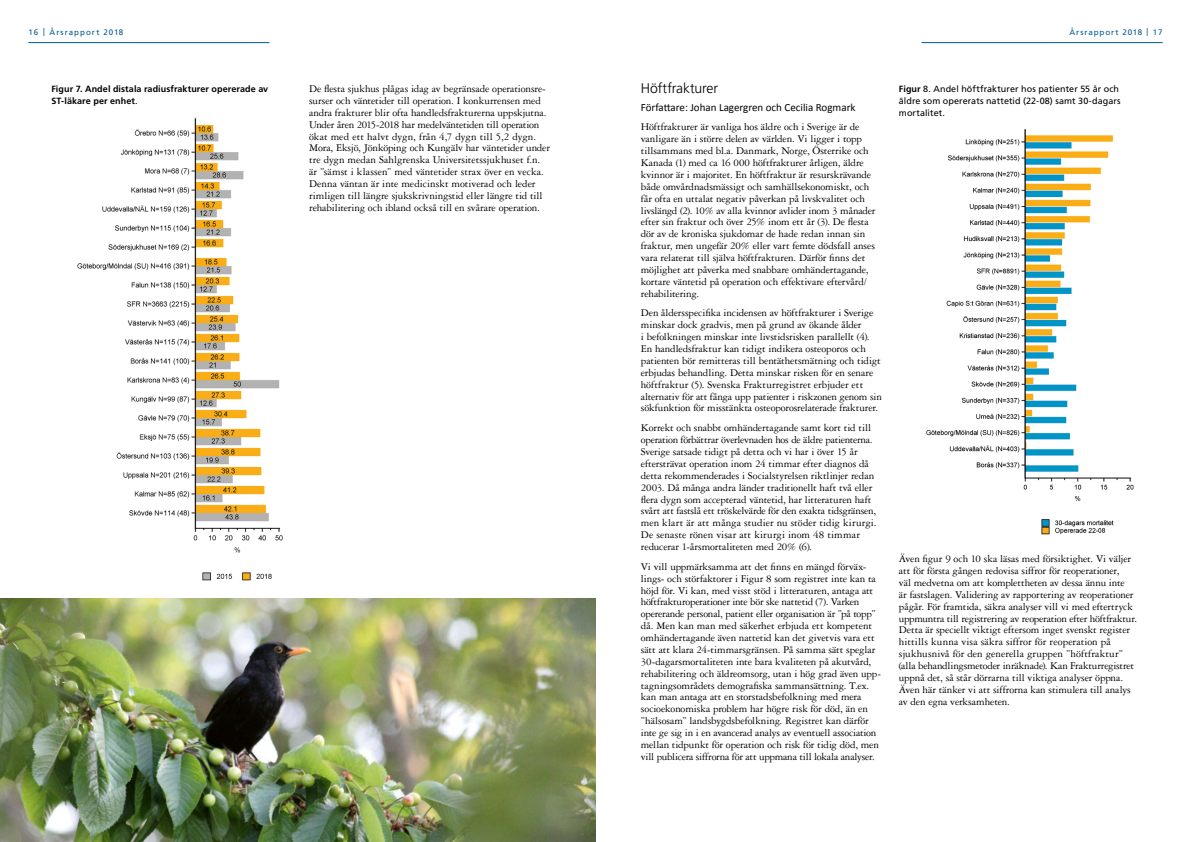
<style>
.page{position:relative;width:1191px;height:842px;background:#fff}
.page>*{position:absolute;margin:0;border:0;box-sizing:border-box;transform-origin:0 0}
.t1{font:300 14px "Frutiger LT Std";letter-spacing:-.015em;color:#000}
.t2{font:11px/11.9px "Garamond 3 LT Std";letter-spacing:-.01em;color:#000}
.t3{font:11px "Calibri";color:#000}
.t4{font:9px/12px "Frutiger LT Std";letter-spacing:.01em;color:#000}
.t5{font:700 9px/12px "Frutiger LT Std";letter-spacing:.01em;color:#000}
.t6{font:8px "Frutiger LT Std";letter-spacing:.12em;color:#005994}
.s1{font-weight:400}
.s2{font-weight:700}
</style>
<div class="page">
<hr style="left:28px;top:42px;width:241px;height:1px;background:#005994">
<hr style="left:921px;top:42px;width:241px;height:1px;background:#005994">
<img style="left:77px;top:118px;width:206px;height:463px">
<img style="left:926px;top:129px;width:208px;height:406px">
<img style="left:0;top:598px;width:595px;height:244px">
<p class="t6" style="left:28px;top:28px;width:97px">16 | Årsrapport 2018</p>
<p class="t6" style="left:1069px;top:28px;width:95px">Årsrapport 2018 | 17</p>
<p class="t5" style="left:51px;top:83px;width:218px">Figur 7. Andel distala radiusfrakturer opererade av<br>ST-läkare per enhet<span class="s1">.</span></p>
<p class="t2" style="left:309px;top:83px;width:242px">De flesta sjukhus plågas idag av begränsade operationsre&shy;surser och väntetider till operation. I konkurrensen med andra frakturer blir ofta handledsfrakturerna uppskjutna.<br>Under åren 2015-2018 har medelväntetiden till operation ökat med ett halvt dygn, från 4,7 dygn till 5,2 dygn.<br>Mora, Eksjö, Jönköping och Kungälv har väntetider under tre dygn medan Sahlgrenska Universitetssjukhuset f.n. är ”sämst i klassen” med väntetider strax över en vecka.<br>Denna väntan är inte medicinskt motiverad och leder rimligen till längre sjukskrivningstid eller längre tid till rehabilitering och ibland också till en svårare operation.</p>
<p class="t1" style="left:641px;top:80px;width:79px">Höftfrakturer</p>
<p class="t3" style="left:641px;top:100px;width:216px">Författare: Johan Lagergren och Cecilia Rogmark</p>
<p class="t2" style="left:641px;top:121px;width:236px">Höftfrakturer är vanliga hos äldre och i Sverige är de vanligare än i större delen av världen. Vi ligger i topp tillsammans med bl.a. Danmark, Norge, Österrike och Kanada (1) med ca 16 000 höftfrakturer årligen, äldre kvinnor är i majoritet. En höftfraktur är resurskrävande både omvårdnadsmässigt och samhällsekonomiskt, och får ofta en uttalat negativ påverkan på livskvalitet och livslängd (2). 10% av alla kvinnor avlider inom 3 månader efter sin fraktur och över 25% inom ett år (3). De flesta dör av de kroniska sjukdomar de hade redan innan sin fraktur, men ungefär 20% eller vart femte dödsfall anses vara relaterat till själva höftfrakturen. Därför finns det möjlighet att påverka med snabbare omhändertagande, kortare väntetid på operation och effektivare eftervård/ rehabilitering.</p>
<p class="t2" style="left:641px;top:307px;width:242px">Den åldersspecifika incidensen av höftfrakturer i Sverige minskar dock gradvis, men på grund av ökande ålder<br>i befolkningen minskar inte livstidsrisken parallellt (4).<br>En handledsfraktur kan tidigt indikera osteoporos och patienten bör remitteras till bentäthetsmätning och tidigt erbjudas behandling. Detta minskar risken för en senare höftfraktur (5). Svenska Frakturregistret erbjuder ett alternativ för att fånga upp patienter i riskzonen genom sin sökfunktion för misstänkta osteoporosrelaterade frakturer.</p>
<p class="t2" style="left:641px;top:422px;width:237px">Korrekt och snabbt omhändertagande samt kort tid till operation förbättrar överlevnaden hos de äldre patienterna.<br>Sverige satsade tidigt på detta och vi har i över 15 år eftersträvat operation inom 24 timmar efter diagnos då detta rekommenderades i Socialstyrelsen riktlinjer redan 2003. Då många andra länder traditionellt haft två eller flera dygn som accepterad väntetid, har litteraturen haft svårt att fastslå ett tröskelvärde för den exakta tidsgränsen, men klart är att många studier nu stöder tidig kirurgi.<br>De senaste rönen visar att kirurgi inom 48 timmar reducerar 1-årsmortaliteten med 20% (6).</p>
<p class="t2" style="left:641px;top:561px;width:242px">Vi vill uppmärksamma att det finns en mängd förväx&shy;lings- och störfaktorer i Figur 8 som registret inte kan ta höjd för. Vi kan, med visst stöd i litteraturen, antaga att höftfrakturoperationer inte bör ske nattetid (7). Varken opererande personal, patient eller organisation är ”på topp” då. Men kan man med säkerhet erbjuda ett kompetent omhändertagande även nattetid kan det givetvis vara ett sätt att klara 24-timmarsgränsen. På samma sätt speglar 30-dagarsmortaliteten inte bara kvaliteten på akutvård, rehabilitering och äldreomsorg, utan i hög grad även upp&shy;tagningsområdets demografiska sammansättning. T.ex. kan man antaga att en storstadsbefolkning med mera socioekonomiska problem har högre risk för död, än en ”hälsosam” landsbygdsbefolkning. Registret kan därför inte ge sig in i en avancerad analys av eventuell association mellan tidpunkt för operation och risk för tidig död, men vill publicera siffrorna för att uppmana till lokala analyser.</p>
<p class="t4" style="left:899px;top:83px;width:223px"><span class="s2">Figur</span> 8. Andel höftfrakturer hos patienter 55 år och äldre som opererats nattetid (22-08) samt 30-dagars mortalitet.</p>
<p class="t2" style="left:899px;top:553px;width:240px">Även figur 9 och 10 ska läsas med försiktighet. Vi väljer att för första gången redovisa siffror för reoperationer,<br>väl medvetna om att komplettheten av dessa ännu inte<br>är fastslagen. Validering av rapportering av reoperationer pågår. För framtida, säkra analyser vill vi med eftertryck uppmuntra till registrering av reoperation efter höftfraktur.<br>Detta är speciellt viktigt eftersom inget svenskt register hittills kunna visa säkra siffror för reoperation på sjukhusnivå för den generella gruppen ”höftfraktur” (alla behandlingsmetoder inräknade). Kan Frakturregistret uppnå det, så står dörrarna till viktiga analyser öppna.<br>Även här tänker vi att siffrorna kan stimulera till analys av den egna verksamheten.</p>
</div>
